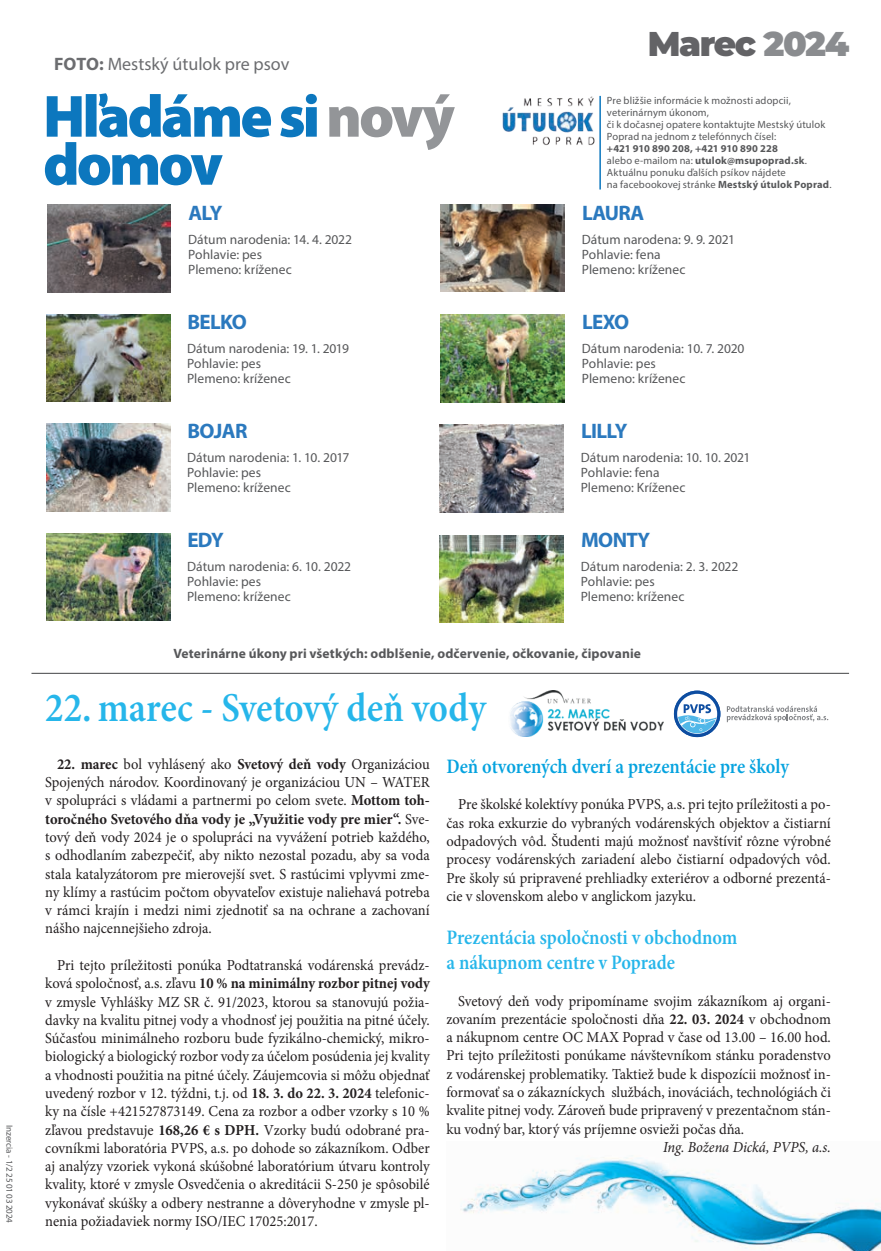
<style>
.page{position:relative;width:881px;height:1251px;background:#fff}
.page>*{position:absolute;margin:0;border:0;box-sizing:border-box;transform-origin:0 0}
.t1{font:900 60px/48px "Myriad Pro";letter-spacing:-.05em;color:#0c77be}
.t2{font:600 condensed 41.55px "Minion Pro";color:#26b6ea}
.t3{font:900 34.35px "Montserrat";letter-spacing:-.04em;color:#636366}
.t4{font:700 21px "Myriad Pro";letter-spacing:-.03em;color:#2b79be}
.t5{font:600 condensed 20.7px/24.9px "Minion Pro";color:#26b6ea}
.t6{font:600 condensed 20.7px "Minion Pro";letter-spacing:-.005em;color:#06a3df}
.t7{font:18px "Myriad Pro";color:#6c6d70}
.t8{font:15.3px/18.3px "Minion Pro";color:#231f20;text-align:justify;scale:.95 1}
.t9{font:italic 15.3px "Minion Pro";color:#231f20;scale:.95 1}
.t10{font:13.5px/15px "Myriad Pro";letter-spacing:.005em;color:#57585a}
.t11{font:700 13.5px "Myriad Pro";letter-spacing:.01em;color:#57585a}
.t12{font:10.5px/12px "Myriad Pro";letter-spacing:.01em;color:#57585a}
.t13{font:9px "Myriad Pro";letter-spacing:-.005em;color:#57585a}
.s1{font-weight:700}
.s2{color:#939598}
.s3{color:#8a8c8f}
</style>
<div class="page">
<img style="left:46px;top:423px;width:124px;height:88px">
<img style="left:439px;top:425px;width:124px;height:87px">
<img style="left:439px;top:535px;width:124px;height:87px">
<img style="left:46px;top:533px;width:124px;height:87px">
<img style="left:441px;top:204px;width:123px;height:88px">
<img style="left:46px;top:314px;width:124px;height:88px">
<img style="left:441px;top:314px;width:123px;height:88px">
<img style="left:47px;top:204px;width:123px;height:89px">
<img style="left:502px;top:95px;width:99px;height:56px">
<hr style="left:599px;top:96px;width:1px;height:93px;background:#0c77be">
<img style="left:461px;top:1155px;width:419px;height:95px">
<svg style="left:726px;top:705px;width:102px;height:17px"></svg>
<svg style="left:673px;top:690px;width:47px;height:47px"></svg>
<svg style="left:676px;top:693px;width:41px;height:40px"></svg>
<svg style="left:677px;top:704px;width:39px;height:29px"></svg>
<img style="left:510px;top:690px;width:152px;height:46px">
<hr style="left:31px;top:672px;width:817px;height:1px;background:#57585a">
<p class="t13" style="left:15px;top:1124px;width:99px;rotate:90deg">Inzercia - 1/2 25 01 03 2024</p>
<p class="t7" style="left:54px;top:53px;width:237px"><span class="s1">FOTO:</span> Mestský útulok pre psov</p>
<h1 class="t1" style="left:43px;top:90px;width:413px">Hľadáme si <span class="s2">nový </span>domov</h1>
<h3 class="t4" style="left:188px;top:199px;width:24px">ALY</h3>
<p class="t10" style="left:188px;top:231px;width:165px">Dátum narodenia: 14. 4. 2022<br>Pohlavie: pes<br>Plemeno: kríženec</p>
<h3 class="t4" style="left:187px;top:308px;width:61px">BELKO</h3>
<p class="t10" style="left:187px;top:340px;width:163px">Dátum narodenia: 19. 1. 2019<br>Pohlavie: pes<br>Plemeno: kríženec</p>
<h3 class="t4" style="left:187px;top:417px;width:62px">BOJAR</h3>
<p class="t10" style="left:187px;top:449px;width:164px">Dátum narodenia: 1. 10. 2017<br>Pohlavie: pes<br>Plemeno: kríženec</p>
<h3 class="t4" style="left:187px;top:526px;width:38px">EDY</h3>
<p class="t10" style="left:187px;top:558px;width:165px">Dátum narodenia: 6. 10. 2022<br>Pohlavie: pes<br>Plemeno: kríženec</p>
<h3 class="t3" style="left:647px;top:18px;width:203px">Marec <span class="s3">2024</span></h3>
<p class="t12" style="left:606px;top:94px;width:220px">Pre bližšie informácie k možnosti adopcii, veterinárnym úkonom,<br>či k dočasnej opatere kontaktujte Mestský útulok Poprad na jednom z telefónnych čísel:</p>
<p class="t12" style="left:606px;top:142px;width:226px"><span class="s1">+421 910 890 208, +421 910 890 228<br></span>alebo e-mailom na: <span class="s1">utulok@msupoprad.sk</span>.<br>Aktuálnu ponuku ďalších psíkov nájdete<br>na facebookovej stránke <span class="s1">Mestský útulok Poprad</span>.</p>
<h3 class="t4" style="left:582px;top:199px;width:64px">LAURA</h3>
<p class="t10" style="left:581px;top:231px;width:155px">Dátum narodena: 9. 9. 2021<br>Pohlavie: fena<br>Plemeno: kríženec</p>
<h3 class="t4" style="left:582px;top:308px;width:49px">LEXO</h3>
<p class="t10" style="left:581px;top:340px;width:164px">Dátum narodenia: 10. 7. 2020<br>Pohlavie: pes<br>Plemeno: kríženec</p>
<h3 class="t4" style="left:581px;top:417px;width:48px">Li lly</h3>
<p class="t10" style="left:580px;top:449px;width:171px">Dátum narodenia: 10. 10. 2021<br>Pohlavie: fena<br>Plemeno: Kríženec</p>
<h3 class="t4" style="left:581px;top:526px;width:70px">MONTY</h3>
<p class="t10" style="left:580px;top:558px;width:159px">Dátum narodenia: 2. 3. 2022<br>Pohlavie: pes<br>Plemeno: kríženec</p>
<p class="t11" style="left:173px;top:644px;width:469px">Veterinárne úkony pri všetkých: odblšenie, odčervenie, očkovanie, čipovanie</p>
<h2 class="t2" style="left:45px;top:682px;width:442px">22. marec - Svetový deň vody</h2>
<p class="t8" style="left:45px;top:754px;width:406px;text-indent:12px"><span class="s1">22. marec</span> bol vyhlásený ako <span class="s1">Svetový deň vody</span> Organizáciou Spojených národov. Koordinovaný je organizáciou UN – WATER v spolupráci s vládami a partnermi po celom svete. <span class="s1">Mottom toh&shy;toročného Svetového dňa vody je „Využitie vody pre mier“.</span> Sve&shy;tový deň vody 2024 je o spolupráci na vyvážení potrieb každého, s odhodlaním zabezpečiť, aby nikto nezostal pozadu, aby sa voda stala katalyzátorom pre mierovejší svet. S rastúcimi vplyvmi zme&shy;ny klímy a rastúcim počtom obyvateľov existuje naliehavá potreba v rámci krajín i medzi nimi zjednotiť sa na ochrane a zachovaní nášho najcennejšieho zdroja.</p>
<p class="t8" style="left:45px;top:955px;width:406px;text-indent:12px">Pri tejto príležitosti ponúka Podtatranská vodárenská prevádz&shy;ková spoločnosť, a.s. zľavu <span class="s1">10 % na minimálny rozbor pitnej vody </span>v zmysle Vyhlášky MZ SR č. 91/2023, ktorou sa stanovujú požia&shy;davky na kvalitu pitnej vody a vhodnosť jej použitia na pitné účely.<br>Súčasťou minimálneho rozboru bude fyzikálno-chemický, mikro&shy;biologický a biologický rozbor vody za účelom posúdenia jej kvality a vhodnosti použitia na pitné účely. Záujemcovia si môžu objednať uvedený rozbor v 12. týždni, t.j. od <span class="s1">18. 3. do 22. 3. 2024</span> telefonic&shy;ky na čísle +421527873149. Cena za rozbor a odber vzorky s 10 % zľavou predstavuje <span class="s1">168,26 € s DPH.</span> Vzorky budú odobrané pra&shy;covníkmi laboratória PVPS, a.s. po dohode so zákazníkom. Odber aj analýzy vzoriek vykoná skúšobné laboratórium útvaru kontroly kvality, ktoré v zmysle Osvedčenia o akreditácii S-250 je spôsobilé vykonávať skúšky a odbery nestranne a dôveryhodne v zmysle pl&shy;nenia požiadaviek normy ISO/IEC 17025:2017.</p>
<h3 class="t6" style="left:446px;top:753px;width:344px">Deň otvorených dverí a prezentácie pre školy</h3>
<p class="t8" style="left:446px;top:795px;width:406px;text-indent:12px">Pre školské kolektívy ponúka PVPS, a.s. pri tejto príležitosti a po&shy;čas roka exkurzie do vybraných vodárenských objektov a čistiarní odpadových vôd. Študenti majú možnosť navštíviť rôzne výrobné procesy vodárenských zariadení alebo čistiarní odpadových vôd.<br>Pre školy sú pripravené prehliadky exteriérov a odborné prezentá&shy;cie v slovenskom alebo v anglickom jazyku.</p>
<h3 class="t5" style="left:446px;top:925px;width:292px">Prezentácia spoločnosti v obchodnom a nákupnom centre v Poprade</h3>
<p class="t8" style="left:446px;top:991px;width:406px;text-indent:12px">Svetový deň vody pripomíname svojim zákazníkom aj organi&shy;zovaním prezentácie spoločnosti dňa <span class="s1">22. 03. 2024</span> v obchodnom a nákupnom centre OC MAX Poprad v čase od 13.00 – 16.00 hod.<br>Pri tejto príležitosti ponúkame návštevníkom stánku poradenstvo z vodárenskej problematiky. Taktiež bude k dispozícii možnosť in&shy;formovať sa o zákazníckych službách, inováciách, technológiách či kvalite pitnej vody. Zároveň bude pripravený v prezentačnom stán&shy;ku vodný bar, ktorý vás príjemne osvieži počas dňa.</p>
<p class="t9" style="left:663px;top:1136px;width:178px">Ing. Božena Dická, PVPS, a.s.</p>
</div>
